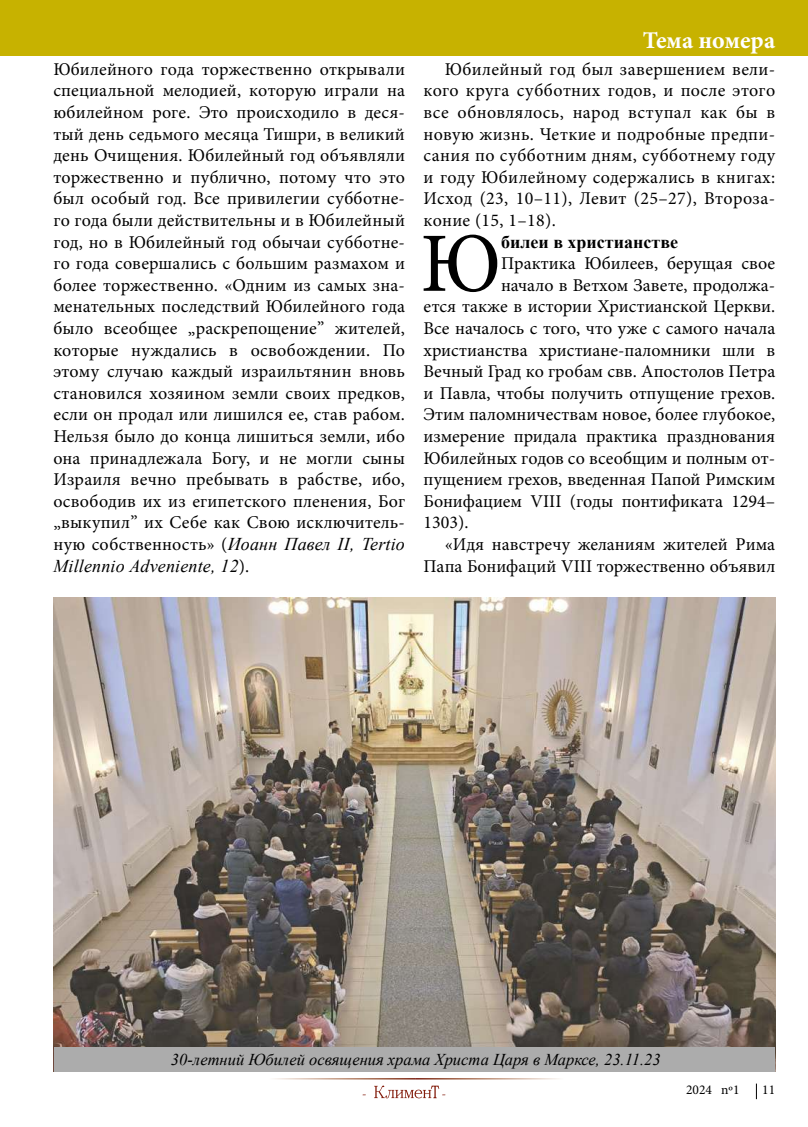
<style>
.page{position:relative;width:808px;height:1127px;background:#fff}
.page>*{position:absolute;margin:0;border:0;box-sizing:border-box;transform-origin:0 0}
.t1{font:84.45px "Minion Pro";color:#000}
.t2{font:700 24px "Minion Pro";color:#fff}
.t3{font:18px/21.6px "Minion Pro";color:#000;text-align:justify}
.t4{font:italic 18px/21.6px "Times New Roman";letter-spacing:.01em;color:#000}
.t5{font:700 18px "Times New Roman";color:#000}
.t6{font:italic 16.5px "Times New Roman";color:#000}
.t7{font:13.5px "Minion Pro";color:#000}
.s1{font-family:"Minion Pro";font-style:normal}
</style>
<div class="page">
<img style="left:53px;top:597px;width:722px;height:475px">
<div style="left:0;top:0;width:808px;height:55px;background:#c7b200"></div>
<div style="left:54px;top:1048px;width:720px;height:24px;background:#acacac"></div>
<svg style="left:756px;top:1083px;width:1px;height:16px"></svg>
<svg style="left:374px;top:1085px;width:71px;height:13px"></svg>
<p class="t3" style="left:53px;top:58px;width:353px">Юбилейного года торжественно открывали специальной мелодией, которую играли на юбилейном роге. Это происходило в деся&shy;тый день седьмого месяца Тишри, в великий день Очищения. Юбилейный год объявляли торжественно и публично, потому что это был особый год. Все привилегии субботне&shy;го года были действительны и в Юбилейный год, но в Юбилейный год обычаи субботне&shy;го года совершались с большим размахом и более торжественно. «Одним из самых зна&shy;менательных последствий Юбилейного года было всеобщее „раскрепощение” жителей, которые нуждались в освобождении. По этому случаю каждый израильтянин вновь становился хозяином земли своих предков, если он продал или лишился ее, став рабом.<br>Нельзя было до конца лишиться земли, ибо она принадлежала Богу, и не могли сыны Израиля вечно пребывать в рабстве, ибо, освободив их из египетского пленения, Бог „выкупил” их Себе как Свою исключитель-</p>
<p class="t4" style="left:53px;top:533px;width:353px"><span class="s1">ную собственность» (</span>Иоанн Павел II, Tertio<br>Millennio Adveniente, 12<span class="s1">).</span></p>
<h2 class="t2" style="left:643px;top:26px;width:134px">Тема номера</h2>
<p class="t3" style="left:424px;top:58px;width:353px;text-indent:21px">Юбилейный год был завершением вели&shy;кого круга субботних годов, и после этого все обновлялось, народ вступал как бы в новую жизнь. Четкие и подробные предпи&shy;сания по субботним дням, субботнему году и году Юбилейному содержались в книгах:<br>Исход (23, 10–11), Левит (25–27), Второза&shy;коние (15, 1–18).</p>
<h1 class="t1" style="left:420px;top:207px;width:82px">Ю</h1>
<p class="t5" style="left:501px;top:229px;width:179px">билеи в христианстве</p>
<p class="t3" style="left:501px;top:253px;width:276px">Практика Юбилеев, берущая свое</p>
<p class="t3" style="left:501px;top:274px;width:276px">начало в Ветхом Завете, продолжа-</p>
<p class="t3" style="left:424px;top:296px;width:353px">ется также в истории Христианской Церкви.</p>
<p class="t3" style="left:424px;top:317px;width:353px">Все началось с того, что уже с самого начала</p>
<p class="t3" style="left:424px;top:339px;width:353px">христианства христиане-паломники шли в</p>
<p class="t3" style="left:424px;top:361px;width:353px">Вечный Град ко гробам свв. Апостолов Петра</p>
<p class="t3" style="left:424px;top:382px;width:353px">и Павла, чтобы получить отпущение грехов.</p>
<p class="t3" style="left:424px;top:404px;width:353px">Этим паломничествам новое, более глубокое,</p>
<p class="t3" style="left:424px;top:425px;width:353px">измерение придала практика празднования</p>
<p class="t3" style="left:424px;top:447px;width:353px">Юбилейных годов со всеобщим и полным от-</p>
<p class="t3" style="left:424px;top:469px;width:353px">пущением грехов, введенная Папой Римским</p>
<p class="t3" style="left:424px;top:490px;width:353px">Бонифацием VIII (годы понтификата 1294–</p>
<p class="t3" style="left:424px;top:512px;width:46px">1303).</p>
<p class="t3" style="left:445px;top:533px;width:332px">«Идя навстречу желаниям жителей Рима</p>
<p class="t3" style="left:424px;top:555px;width:353px">Папа Бонифаций VIII торжественно объявил</p>
<p class="t6" style="left:171px;top:1048px;width:491px">30-летний Юбилей освящения храма Христа Царя в Марксе, 23.11.23</p>
<p class="t7" style="left:686px;top:1080px;width:55px">2024 nº1</p>
<p class="t7" style="left:762px;top:1080px;width:14px">11</p>
</div>
